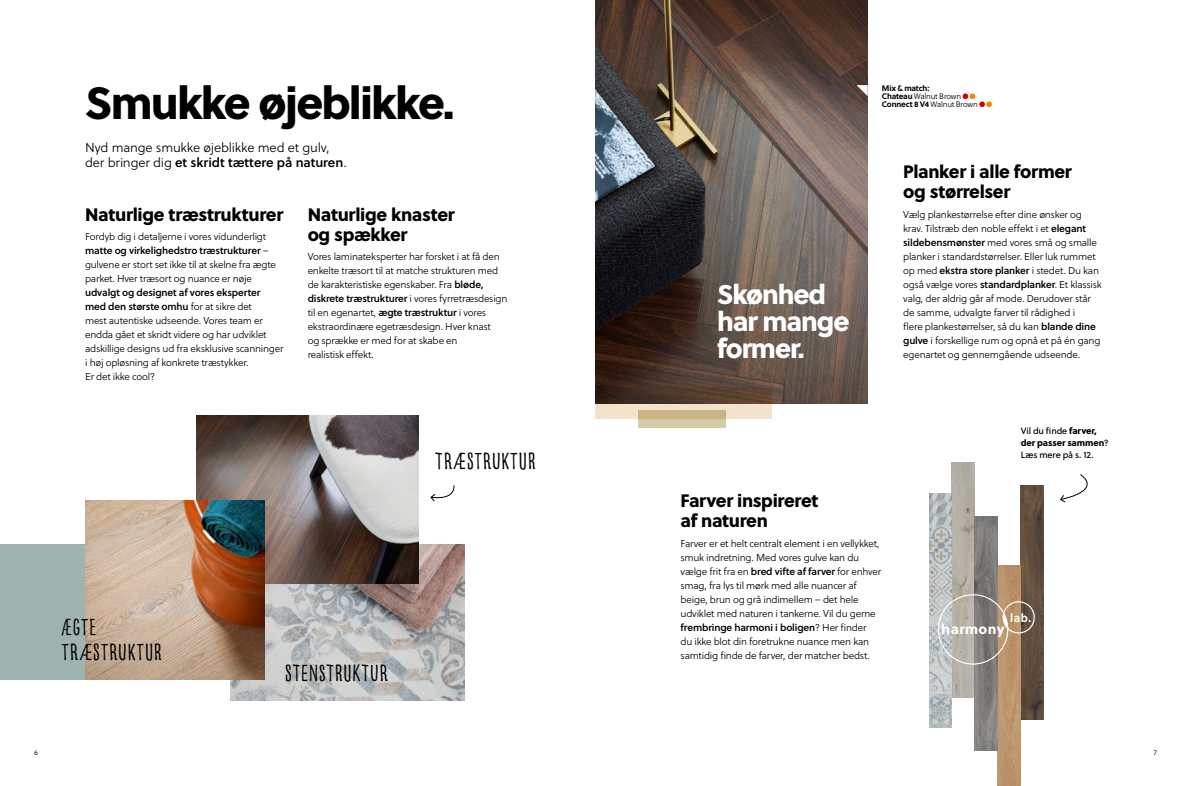
<style>
.page{position:relative;width:1191px;height:786px;background:#fff}
.page>*{position:absolute;margin:0;border:0;box-sizing:border-box;transform-origin:0 0}
.t1{font:45px "Soleil Xb";letter-spacing:-.04em;color:#000}
.t2{font:27px/27px "Soleil Xb";letter-spacing:-.04em;color:#fff}
.t3{font:25px/25px "Goodlife Sans Condensed";letter-spacing:-.005em;color:#000}
.t4{font:18px/20px "Soleil Xb";letter-spacing:-.02em;color:#000}
.t5{font:13.7px "Soleil Xb";letter-spacing:.03em;color:#fff}
.t6{font:13px "Soleil Sb";letter-spacing:-.005em;color:#000}
.t7{font:13px "Soleil Lt";letter-spacing:-.015em;color:#000}
.t8{font:700 11.9px "Soleil";color:#fff;scale:.93 1}
.t9{font:10px/14px "Soleil Lt";letter-spacing:-.02em;color:#000}
.t10{font:10px/14px "Soleil Sb";letter-spacing:-.015em;color:#000}
.t11{font:9px "Soleil Bk";letter-spacing:-.01em;color:#000}
.t12{font:9px "Soleil Xb";letter-spacing:-.01em;color:#000}
.t13{font:8px/8px "Soleil Lt";letter-spacing:-.035em;color:#000}
.t14{font:700 8px "Soleil";letter-spacing:-.03em;color:#000}
.s1{font-family:"Soleil Lt"}
.s2{font-family:"Soleil Sb"}
.s3{font-family:"Soleil";font-weight:700}
.s4{font-family:"Soleil Xb"}
.s5{font-family:"Soleil Bk"}
</style>
<div class="page">
<div style="left:0;top:544px;width:320px;height:135px;background:#9fb4b1"></div>
<img style="left:231px;top:544px;width:234px;height:156px">
<img style="left:595px;top:0;width:272px;height:403px">
<img style="left:952px;top:462px;width:22px;height:234px">
<img style="left:1020px;top:485px;width:23px;height:234px">
<img style="left:997px;top:565px;width:23px;height:220px">
<img style="left:974px;top:516px;width:23px;height:234px">
<img style="left:929px;top:493px;width:23px;height:234px">
<svg style="left:937px;top:594px;width:97px;height:70px;background:#a4988a"></svg>
<img style="left:196px;top:415px;width:223px;height:168px">
<img style="left:85px;top:500px;width:180px;height:179px">
<svg style="left:1060px;top:474px;width:28px;height:29px"></svg>
<svg style="left:856px;top:85px;width:11px;height:11px"></svg>
<svg style="left:430px;top:485px;width:24px;height:17px"></svg>
<svg style="left:595px;top:387px;width:177px;height:32px;background:#8b7766"></svg>
<svg style="left:638px;top:410px;width:87px;height:17px"></svg>
<svg style="left:962px;top:93px;width:30px;height:14px"></svg>
<h1 class="t1" style="left:85px;top:67px;width:371px">Smukke øjeblikke.</h1>
<h3 class="t7" style="left:85px;top:138px;width:246px">Nyd mange smukke øjeblikke med et gulv,</h3>
<h3 class="t6" style="left:85px;top:153px;width:263px"><span class="s1">der bringer dig</span> et skridt tættere på naturen<span class="s1">.</span></h3>
<h3 class="t4" style="left:85px;top:203px;width:200px">Naturlige træstrukturer</h3>
<p class="t9" style="left:85px;top:230px;width:183px">Fordyb dig i detaljerne i vores vidunderligt</p>
<p class="t10" style="left:85px;top:243px;width:185px">matte og virkelighedstro træstrukturer <span class="s1">–</span></p>
<p class="t9" style="left:85px;top:258px;width:192px">gulvene er stort set ikke til at skelne fra ægte parket. Hver træsort og nuance er nøje</p>
<p class="t10" style="left:85px;top:285px;width:177px">udvalgt og designet af vores eksperter med den største omhu <span class="s1">for at sikre det</span></p>
<p class="t9" style="left:85px;top:314px;width:200px">mest autentiske udseende. Vores team er endda gået et skridt videre og har udviklet adskillige designs ud fra eksklusive scanninger i høj opløsning af konkrete træstykker.<br>Er det ikke cool?</p>
<h3 class="t4" style="left:308px;top:203px;width:149px">Naturlige knaster og spækker</h3>
<p class="t9" style="left:308px;top:250px;width:194px">Vores laminateksperter har forsket i at få den enkelte træsort til at matche strukturen med de karakteristiske egenskaber. Fra <span class="s2">bløde,</span></p>
<p class="t10" style="left:308px;top:291px;width:201px">diskrete træstrukturer <span class="s1">i vores fyrretræsdesign</span></p>
<p class="t9" style="left:308px;top:306px;width:185px">til en egenartet, <span class="s2">ægte træstruktur</span> i vores ekstraordinære egetræsdesign. Hver knast og sprække er med for at skabe en realistisk effekt.</p>
<h3 class="t3" style="left:435px;top:448px;width:103px">TRÆSTRUKTUR</h3>
<h3 class="t3" style="left:61px;top:614px;width:103px">ÆGTE<br>TRÆSTRUKTUR</h3>
<h3 class="t3" style="left:284px;top:660px;width:105px">STENSTRUKTUR</h3>
<h2 class="t2" style="left:717px;top:279px;width:134px">Skønhed har mange former.</h2>
<p class="t14" style="left:882px;top:82px;width:49px">Mix &amp; match:</p>
<p class="t13" style="left:882px;top:92px;width:97px"><span class="s3">Chateau</span> Walnut Brown<br><span class="s3">Connect 8 V4</span> Walnut Brown</p>
<h3 class="t4" style="left:903px;top:161px;width:170px">Planker i alle former og størrelser</h3>
<p class="t9" style="left:903px;top:207px;width:200px">Vælg plankestørrelse efter dine ønsker og krav. Tilstræb den noble effekt i et <span class="s2">elegant sildebensmønster</span> med vores små og smalle planker i standardstørrelser. Eller luk rummet op med <span class="s2">ekstra store planker</span> i stedet. Du kan også vælge vores <span class="s2">standardplanker</span>. Et klassisk valg, der aldrig går af mode. Derudover står de samme, udvalgte farver til rådighed i<br>flere plankestørrelser, så du kan <span class="s2">blande dine gulve</span> i forskellige rum og opnå et på én gang egenartet og gennemgående udseende.</p>
<p class="t11" style="left:1020px;top:424px;width:77px">Vil du finde <span class="s4">farver,</span></p>
<p class="t12" style="left:1020px;top:435px;width:89px">der passer sammen<span class="s5">?</span></p>
<p class="t11" style="left:1020px;top:448px;width:74px">Læs mere på s. 12.</p>
<h3 class="t4" style="left:680px;top:489px;width:139px">Farver inspireret af naturen</h3>
<p class="t9" style="left:680px;top:535px;width:202px">Farver er et helt centralt element i en vellykket, smuk indretning. Med vores gulve kan du vælge frit fra en <span class="s2">bred vifte af farver</span> for enhver smag, fra lys til mørk med alle nuancer af beige, brun og grå indimellem – det hele udviklet med naturen i tankerne. Vil du gerne</p>
<p class="t10" style="left:680px;top:619px;width:187px">frembringe harmoni i boligen<span class="s1">? Her finder</span></p>
<p class="t9" style="left:680px;top:633px;width:191px">du ikke blot din foretrukne nuance men kan samtidig finde de farver, der matcher bedst.</p>
<p class="t8" style="left:1010px;top:608px;width:24px">lab.</p>
<h3 class="t5" style="left:941px;top:618px;width:65px">harmony</h3>
<p class="t13" style="left:34px;top:747px;width:5px">6</p>
<p class="t13" style="left:1153px;top:747px;width:5px">7</p>
</div>
